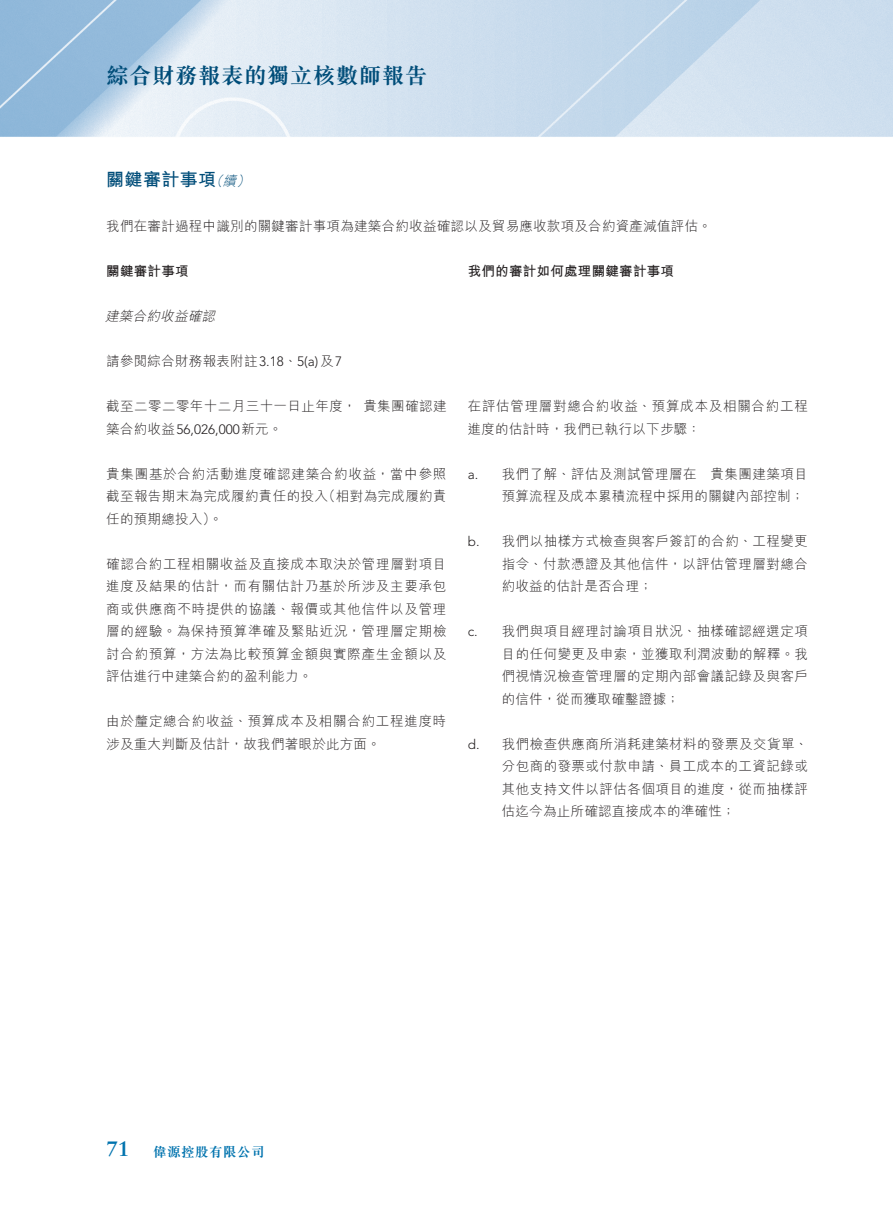
<style>
.page{position:relative;width:893px;height:1212px;background:#fff}
.page>*{position:absolute;margin:0;border:0;box-sizing:border-box;transform-origin:0 0}
.t1{font:700 22.5px "M Sung HK";letter-spacing:.02em;color:#004d79}
.t2{font:700 21px "Sabon LT Std";color:#0073ae}
._01_H1{font:700 18px "M Hei HK";letter-spacing:.02em;color:#004d79}
._00_txt{font:300 13.5px/22.5px "M Hei HK";letter-spacing:.035em;color:#231f20}
._00_txt-2{font:300 13.5px/22.5px "M Hei HK";letter-spacing:.055em;color:#231f20}
._00_txt-3{font:700 13.5px "M Hei HK";letter-spacing:.02em;color:#231f20}
.t3{font:700 13.5px "M Sung HK";letter-spacing:.035em;color:#0073ae}
._00_txt-4{font:italic 300 13.5px "M Hei HK";color:#231f20}
._00_txt-5{font:300 13.5px "Avenir LT Std";color:#231f20}
._01_H1-2{font:italic 300 13.5px "M Hei HK";color:#004d79}
.s1{font-family:"Avenir LT Std"}
</style>
<div class="page">
<img style="left:0;top:0;width:893px;height:137px">
<p class="t1" style="left:106px;top:64px;width:322px">綜合財務報表的獨立核數師報告</p>
<p class="_01_H1" style="left:106px;top:166px;width:111px">關鍵審計事項</p>
<p class="_00_txt" style="left:106px;top:215px;width:607px">我們在審計過程中識別的關鍵審計事項為建築合約收益確認以及貿易應收款項及合約資產減值評估。</p>
<p class="_00_txt-3" style="left:468px;top:261px;width:208px">我們的審計如何處理關鍵審計事項</p>
<p class="_01_H1-2" style="left:223px;top:174px;width:18px">續</p>
<p class="_01_H1-2" style="left:209px;top:174px;width:18px">（</p>
<p class="_01_H1-2" style="left:236px;top:174px;width:18px">(</p>
<p class="_00_txt-3" style="left:106px;top:261px;width:84px">關鍵審計事項</p>
<p class="_00_txt-4" style="left:105px;top:309px;width:114px">建築合約收益確認</p>
<p class="_00_txt" style="left:106px;top:350px;width:237px">請參閱綜合財務報表附註<span class="s1">3 . 1 8</span> 、 及<span class="s1">)a(5 7</span></p>
<p class="_00_txt" style="left:106px;top:395px;width:252px">截至二零二零年十二月三十一日止年度，築合約收益<span class="s1">56,026,000</span>新元。</p>
<p class="_00_txt-2" style="left:106px;top:462px;width:342px;text-align:right">貴集團基於合約活動進度確認建築合約收益，當中參照（相對為完成履約責</p>
<p class="_00_txt" style="left:363px;top:395px;width:85px">貴集團確認建</p>
<p class="_00_txt" style="left:106px;top:485px;width:223px">截至報告期末為完成履約責任的投入任的預期總投入。(</p>
<p class="_00_txt" style="left:106px;top:552px;width:342px;text-align:justify">確認合約工程相關收益及直接成本取決於管理層對項目進度及結果的估計，而有關估計乃基於所涉及主要承包商或供應商不時提供的協議、報價或其他信件以及管理層的經驗。為保持預算準確及緊貼近況，管理層定期檢討合約預算，方法為比較預算金額與實際產生金額以及評估進行中建築合約的盈利能力。</p>
<p class="_00_txt-2" style="left:106px;top:710px;width:342px">由於釐定總合約收益、預算成本及相關合約工程進度時涉及重大判斷及估計，故我們著眼於此方面。</p>
<p class="_00_txt-2" style="left:468px;top:395px;width:342px">在評估管理層對總合約收益、預算成本及相關合約工程進度的估計時，我們已執行以下步驟：</p>
<p class="_00_txt" style="left:710px;top:462px;width:99px">貴集團建築項目</p>
<p class="_00_txt" style="left:502px;top:462px;width:196px">我們了解、評估及測試管理層在</p>
<p class="_00_txt-5" style="left:468px;top:466px;width:12px">.a</p>
<p class="_00_txt-5" style="left:468px;top:534px;width:13px">b.</p>
<p class="_00_txt-5" style="left:468px;top:624px;width:12px">.c</p>
<p class="_00_txt-5" style="left:468px;top:736px;width:13px">d.</p>
<p class="_00_txt" style="left:502px;top:485px;width:304px">預算流程及成本累積流程中採用的關鍵內部控制;</p>
<p class="_00_txt" style="left:502px;top:530px;width:308px">我們以抽樣方式檢查與客戶簽訂的合約、工程變更</p>
<p class="_00_txt" style="left:502px;top:552px;width:308px">指令、付款憑證及其他信件，以評估管理層對總合約收益的估計是否合理;</p>
<p class="_00_txt" style="left:502px;top:620px;width:308px">我們與項目經理討論項目狀況、抽樣確認經選定項</p>
<p class="_00_txt" style="left:502px;top:642px;width:308px;text-align:justify">目的任何變更及申索，並獲取利潤波動的解釋。我們視情況檢查管理層的定期內部會議記錄及與客戶的信件，從而獲取確鑿證據;</p>
<p class="_00_txt" style="left:502px;top:732px;width:308px">我們檢查供應商所消耗建築材料的發票及交貨單、</p>
<p class="_00_txt" style="left:502px;top:755px;width:308px;text-align:justify">分包商的發票或付款申請、員工成本的工資記錄或其他支持文件以評估各個項目的進度，從而抽樣評估迄今為止所確認直接成本的準確性;</p>
<p class="t2" style="left:106px;top:1136px;width:25px">71</p>
<p class="t3" style="left:153px;top:1145px;width:113px">偉源控股有限公司</p>
</div>
